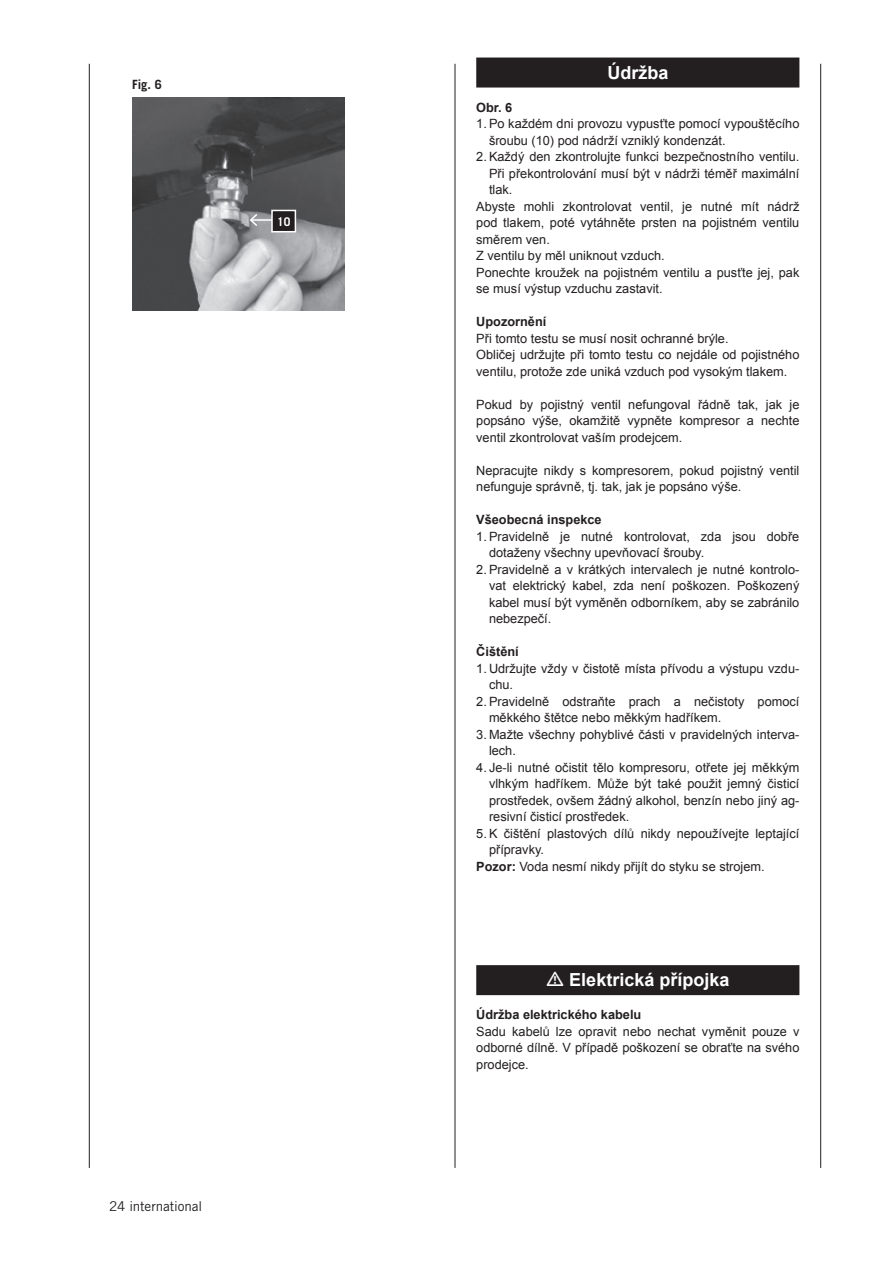
<style>
.page{position:relative;width:893px;height:1263px;background:#fff}
.page>*{position:absolute;margin:0;border:0;box-sizing:border-box;transform-origin:0 0}
.t1{font:700 18px "Arial";color:#fff}
.t2{font:13.5px "Trade Gothic";letter-spacing:-.01em;color:#231f20}
.t3{font:12.75px/16.5px "Arial";color:#231f20}
.t4{font:700 12.75px "Arial";color:#231f20}
.t5{font:700 12.75px "Trade Gothic";color:#231f20}
.t6{font:700 12px "Trade Gothic";color:#fff}
.s1{font-weight:700}
</style>
<div class="page">
<hr style="left:89px;top:64px;width:1px;height:1104px;background:#231f20">
<hr style="left:455px;top:64px;width:1px;height:1104px;background:#231f20">
<hr style="left:820px;top:64px;width:1px;height:1104px;background:#231f20">
<div style="left:476px;top:58px;width:323px;height:30px;background:#231f20"></div>
<div style="left:476px;top:965px;width:323px;height:30px;background:#231f20"></div>
<img style="left:132px;top:98px;width:213px;height:213px">
<hr style="left:251px;top:219px;width:33px;height:2px;background:#fff">
<svg style="left:249px;top:212px;width:10px;height:16px"></svg>
<div style="left:272px;top:210px;width:23px;height:22px;background:#231f20"></div>
<div style="left:271px;top:210px;width:25px;height:22px;border:2px solid #fff"></div>
<p class="t5" style="left:132px;top:77px;width:31px">Fig. 6</p>
<p class="t6" style="left:277px;top:214px;width:15px">10</p>
<p class="t2" style="left:109px;top:1198px;width:94px">24 international</p>
<h1 class="t1" style="left:607px;top:61px;width:63px">Údržba</h1>
<p class="t4" style="left:476px;top:99px;width:38px">Obr. 6</p>
<p class="t3" style="left:489px;top:116px;width:312px;text-indent:-13px">1. Po každém dni provozu vypusťte pomocí vypouštěcího šroubu (10) pod nádrží vzniklý kondenzát.</p>
<p class="t3" style="left:476px;top:149px;width:325px">2. Každý den zkontrolujte funkci bezpečnostního ventilu.</p>
<p class="t3" style="left:489px;top:165px;width:312px">Při překontrolování musí být v nádrži téměř maximální</p>
<p class="t3" style="left:489px;top:182px;width:25px">tlak.</p>
<p class="t3" style="left:476px;top:198px;width:325px">Abyste mohli zkontrolovat ventil, je nutné mít nádrž</p>
<p class="t3" style="left:476px;top:215px;width:325px">pod tlakem, poté vytáhněte prsten na pojistném ventilu</p>
<p class="t3" style="left:476px;top:231px;width:75px">směrem ven.</p>
<p class="t3" style="left:476px;top:248px;width:190px">Z ventilu by měl uniknout vzduch.</p>
<p class="t3" style="left:476px;top:264px;width:325px">Ponechte kroužek na pojistném ventilu a pusťte jej, pak</p>
<p class="t3" style="left:476px;top:281px;width:188px">se musí výstup vzduchu zastavit.</p>
<p class="t4" style="left:476px;top:313px;width:72px">Upozornění</p>
<p class="t3" style="left:476px;top:330px;width:325px">Při tomto testu se musí nosit ochranné brýle.<br>Obličej udržujte při tomto testu co nejdále od pojistného ventilu, protože zde uniká vzduch pod vysokým tlakem.</p>
<p class="t3" style="left:476px;top:396px;width:325px;text-align:justify">Pokud by pojistný ventil nefungoval řádně tak, jak je popsáno výše, okamžitě vypněte kompresor a nechte ventil zkontrolovat vaším prodejcem.</p>
<p class="t3" style="left:476px;top:462px;width:325px">Nepracujte nikdy s kompresorem, pokud pojistný ventil nefunguje správně, tj. tak, jak je popsáno výše.</p>
<p class="t4" style="left:476px;top:511px;width:127px">Všeobecná inspekce</p>
<p class="t3" style="left:489px;top:528px;width:312px;text-indent:-13px">1. Pravidelně je nutné kontrolovat, zda jsou dobře dotaženy všechny upevňovací šrouby.</p>
<p class="t3" style="left:489px;top:561px;width:312px;text-align:justify;text-indent:-13px">2. Pravidelně a v krátkých intervalech je nutné kontrolo&shy;vat elektrický kabel, zda není poškozen. Poškozený kabel musí být vyměněn odborníkem, aby se zabránilo nebezpečí.</p>
<p class="t4" style="left:476px;top:643px;width:44px">Čištění</p>
<p class="t3" style="left:489px;top:660px;width:312px;text-indent:-13px">1. Udržujte vždy v čistotě místa přívodu a výstupu vzdu&shy;chu.</p>
<p class="t3" style="left:489px;top:693px;width:312px;text-indent:-13px">2. Pravidelně odstraňte prach a nečistoty pomocí měkkého štětce nebo měkkým hadříkem.</p>
<p class="t3" style="left:489px;top:726px;width:312px;text-indent:-13px">3. Mažte všechny pohyblivé části v pravidelných interva&shy;lech.</p>
<p class="t3" style="left:489px;top:759px;width:312px;text-align:justify;text-indent:-13px">4. Je-li nutné očistit tělo kompresoru, otřete jej měkkým vlhkým hadříkem. Může být také použit jemný čisticí prostředek, ovšem žádný alkohol, benzín nebo jiný ag&shy;resivní čisticí prostředek.</p>
<p class="t3" style="left:476px;top:825px;width:325px">5. K čištění plastových dílů nikdy nepoužívejte leptající</p>
<p class="t3" style="left:489px;top:842px;width:57px">přípravky.</p>
<p class="t3" style="left:476px;top:858px;width:290px"><span class="s1">Pozor:</span> Voda nesmí nikdy přijít do styku se strojem.</p>
<h1 class="t1" style="left:569px;top:968px;width:162px">Elektrická přípojka</h1>
<p class="t4" style="left:476px;top:1006px;width:167px">Údržba elektrického kabelu</p>
<p class="t3" style="left:476px;top:1023px;width:325px;text-align:justify">Sadu kabelů lze opravit nebo nechat vyměnit pouze v odborné dílně. V případě poškození se obraťte na svého prodejce.</p>
</div>
